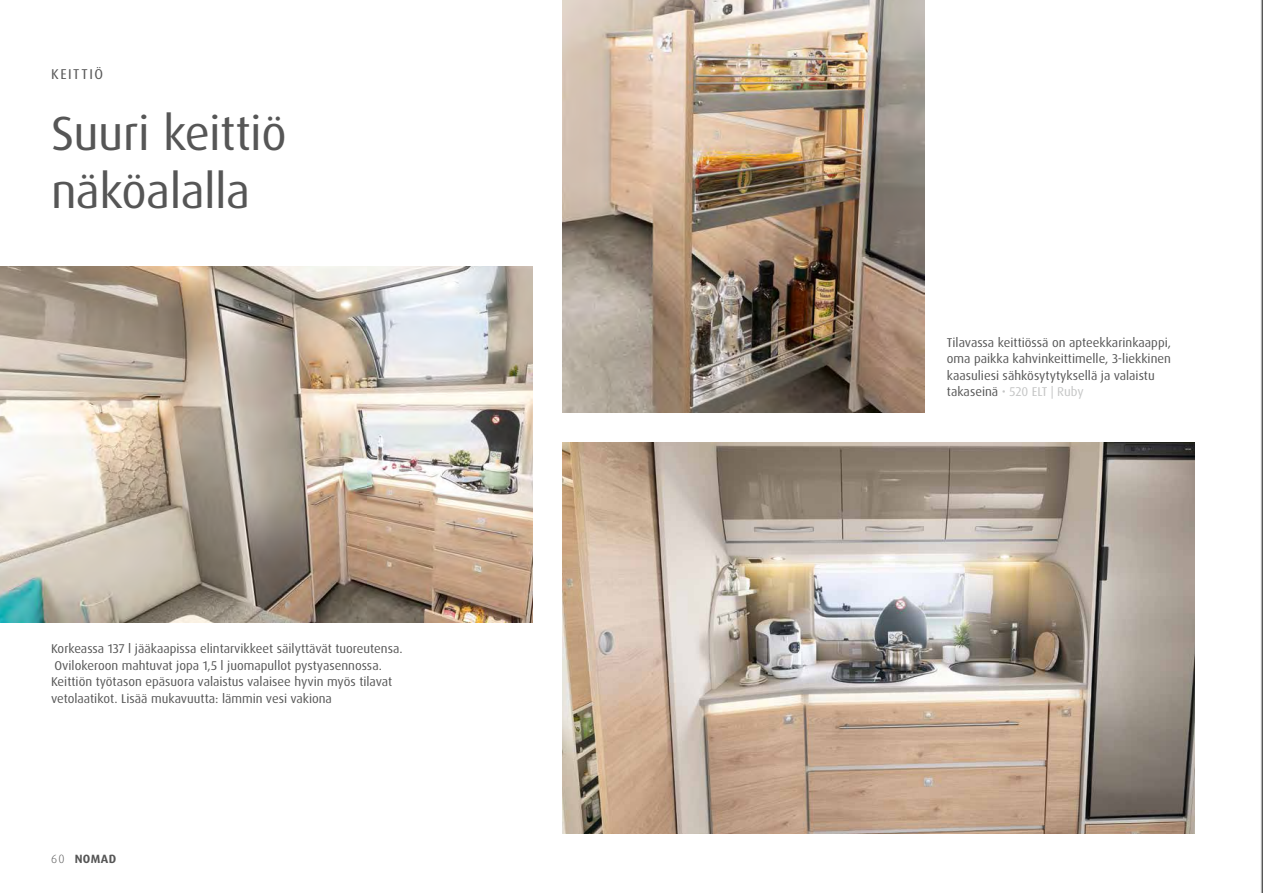
<style>
.page{position:relative;width:1263px;height:893px;background:#fff}
.page>*{position:absolute;margin:0;border:0;box-sizing:border-box;transform-origin:0 0}
.t1{font:48px/58.5px "Dax OT";letter-spacing:-.015em;color:#565656}
.t2{font:14.25px "Dax Pro";letter-spacing:.11em;color:#565656}
.t3{font:12.75px/16.5px "Dax OT";color:#565656}
.t4{font:700 12px "Dax Pro";letter-spacing:.035em;color:#565656}
.s1{font-family:"Dax OT";font-weight:300}
.s2{color:#c5c6c6}
</style>
<div class="page">
<svg style="left:1261px;top:0;width:2px;height:893px"></svg>
<img style="left:563px;top:0;width:361px;height:413px">
<img style="left:563px;top:442px;width:632px;height:391px">
<img style="left:0;top:266px;width:533px;height:356px">
<p class="t2" style="left:51px;top:65px;width:54px">KEITTIÖ</p>
<h1 class="t1" style="left:51px;top:105px;width:237px">Suuri keittiö näköalalla</h1>
<p class="t3" style="left:51px;top:641px;width:353px">Korkeassa 137 l jääkaapissa elintarvikkeet säilyttävät tuoreutensa.<br>Ovilokeroon mahtuvat jopa 1,5 l juomapullot pystyasennossa.<br>Keittiön työtason epäsuora valaistus valaisee hyvin myös tilavat vetolaatikot. Lisää mukavuutta: lämmin vesi vakiona</p>
<p class="t4" style="left:51px;top:851px;width:67px"><span class="s1">60</span> NOMAD</p>
<p class="t3" style="left:947px;top:334px;width:226px">Tilavassa keittiössä on apteekkarinkaappi, oma paikka kahvinkeittimelle, 3-liekkinen kaasuliesi sähkösytytyksellä ja valaistu takaseinä <span class="s2">• 520 ELT | Ruby</span></p>
</div>
